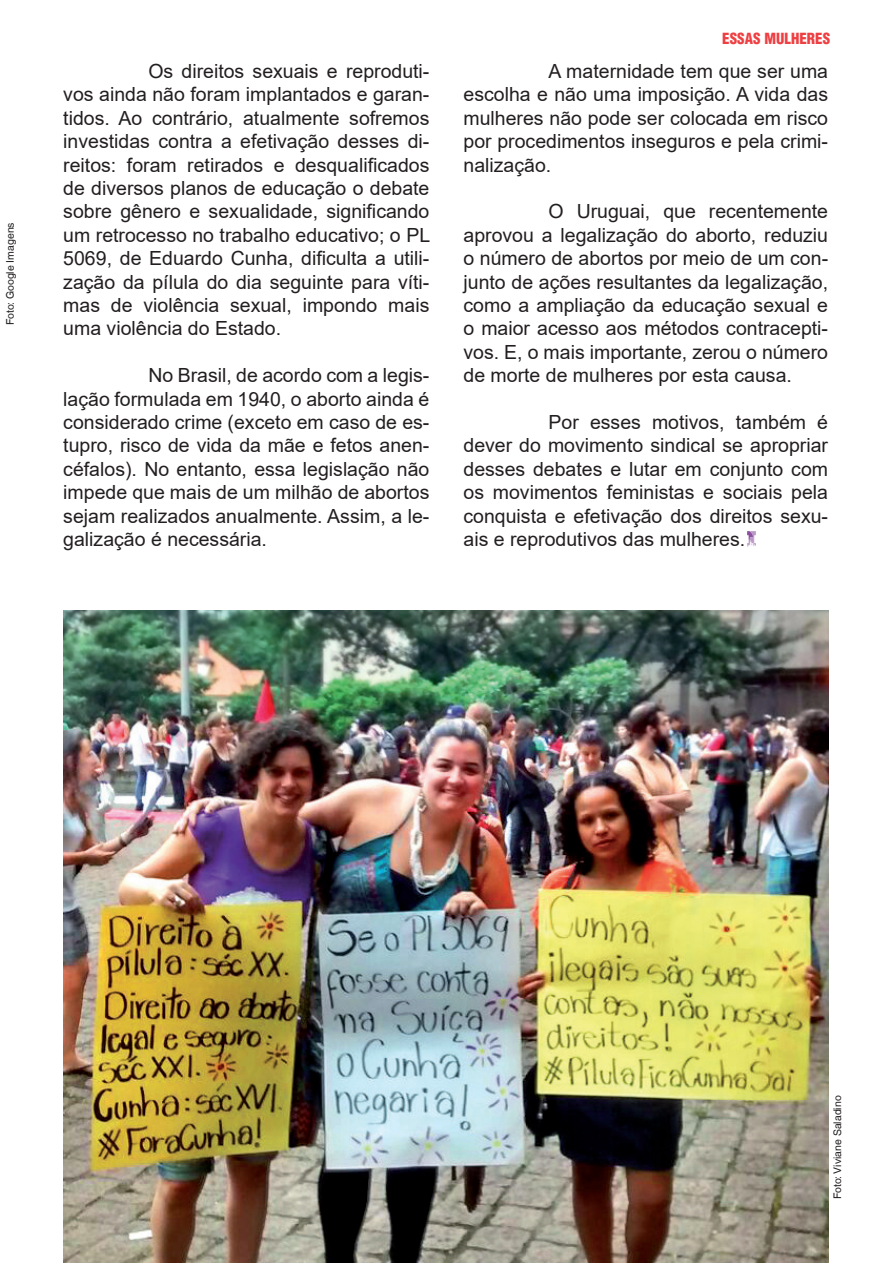
<style>
.page{position:relative;width:893px;height:1263px;background:#fff}
.page>*{position:absolute;margin:0;border:0;box-sizing:border-box;transform-origin:0 0}
.t1{font:19.5px/23.4px "Arial";color:#231f20;text-align:justify}
.t2{font:900 condensed 15px "Helvetica";color:#ee4043}
.t3{font:10.5px "Helvetica LT";color:#231f20}
</style>
<div class="page">
<img style="left:63px;top:610px;width:765px;height:653px">
<img style="left:748px;top:532px;width:8px;height:14px">
<p class="t3" style="left:4px;top:325px;width:105px;rotate:-90deg">Foto: Google Imagens</p>
<p class="t1" style="left:63px;top:59px;width:368px;text-indent:85px">Os direitos sexuais e reproduti&shy;vos ainda não foram implantados e garan&shy;tidos. Ao contrário, atualmente sofremos investidas contra a efetivação desses di&shy;reitos: foram retirados e desqualificados de diversos planos de educação o debate sobre gênero e sexualidade, significando um retrocesso no trabalho educativo; o PL 5069, de Eduardo Cunha, dificulta a utili&shy;zação da pílula do dia seguinte para víti&shy;mas de violência sexual, impondo mais uma violência do Estado.</p>
<p class="t1" style="left:63px;top:364px;width:368px;text-indent:85px">No Brasil, de acordo com a legis&shy;lação formulada em 1940, o aborto ainda é considerado crime (exceto em caso de es&shy;tupro, risco de vida da mãe e fetos anen&shy;céfalos). No entanto, essa legislação não impede que mais de um milhão de abortos sejam realizados anualmente. Assim, a le&shy;galização é necessária.</p>
<p class="t2" style="left:722px;top:29px;width:109px">ESSAS MULHERES</p>
<p class="t1" style="left:463px;top:59px;width:366px;text-indent:85px">A maternidade tem que ser uma escolha e não uma imposição. A vida das mulheres não pode ser colocada em risco por procedimentos inseguros e pela crimi&shy;nalização.</p>
<p class="t1" style="left:463px;top:200px;width:366px;text-indent:85px">O Uruguai, que recentemente aprovou a legalização do aborto, reduziu o número de abortos por meio de um con&shy;junto de ações resultantes da legalização, como a ampliação da educação sexual e o maior acesso aos métodos contracepti&shy;vos. E, o mais importante, zerou o número de morte de mulheres por esta causa.</p>
<p class="t1" style="left:463px;top:410px;width:366px;text-indent:85px">Por esses motivos, também é dever do movimento sindical se apropriar desses debates e lutar em conjunto com os movimentos feministas e sociais pela conquista e efetivação dos direitos sexu&shy;ais e reprodutivos das mulheres.</p>
<p class="t3" style="left:831px;top:1199px;width:105px;rotate:-90deg">Foto: Viviane Saladino</p>
</div>
